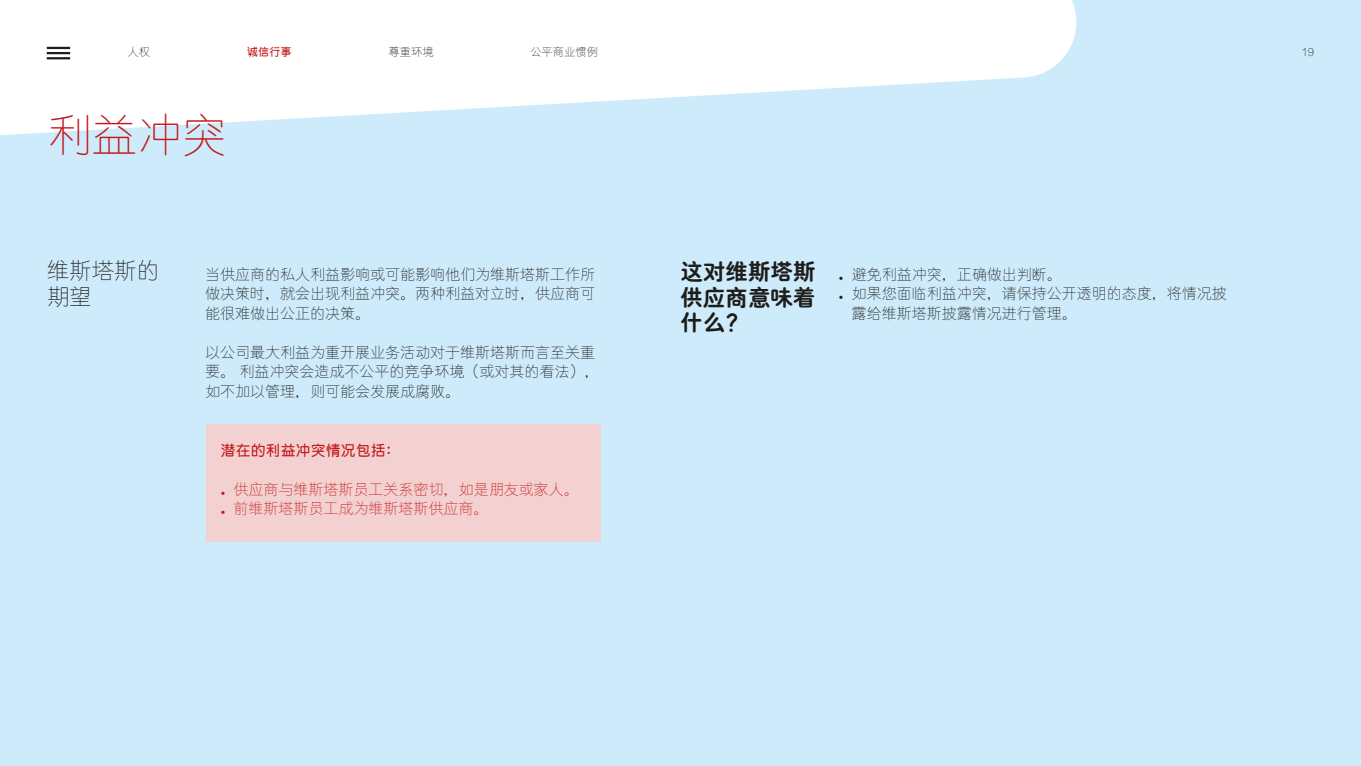
<style>
.page{position:relative;width:1361px;height:766px;background:#fff}
.page>*{position:absolute;margin:0;border:0;box-sizing:border-box;transform-origin:0 0}
.t1{font:300 45px "C Yuen GB";color:#c41717}
.t2{font:800 22.5px/25.5px "C Yuen GB";color:#1d1d1b;text-align:justify}
.t3{font:300 22.5px/25.5px "C Yuen GB";color:#1d1d1b}
.t4{font:300 15px/19.5px "C Yuen GB";color:#1d1d1b;text-align:justify}
.t5{font:300 15px/19.5px "C Yuen GB";color:#c41717}
.t6{font:600 15px "C Yuen GB";color:#c41717}
.t7{font:300 11.25px "C Yuen GB";color:#1d1d1b}
.t8{font:600 11.25px "C Yuen GB";color:#c41717}
.s1{font-weight:800}
</style>
<div class="page">
<div style="left:0;top:0;width:1361px;height:765px;background:#ceebfb"></div>
<svg style="left:0;top:0;width:1077px;height:135px;fill:#fff"></svg>
<div style="left:206px;top:424px;width:394px;height:118px;background:#f3d1d1"></div>
<hr style="left:47px;top:47px;width:23px;height:2px;background:#1d1d1b">
<hr style="left:47px;top:52px;width:23px;height:2px;background:#1d1d1b">
<hr style="left:47px;top:57px;width:23px;height:2px;background:#1d1d1b">
<p class="t7" style="left:128px;top:46px;width:24px">人权</p>
<p class="t8" style="left:247px;top:46px;width:46px">诚信行事</p>
<p class="t7" style="left:389px;top:46px;width:46px">尊重环境</p>
<p class="t7" style="left:530px;top:46px;width:69px">公平商业惯例</p>
<p class="t7" style="left:1301px;top:46px;width:14px">19</p>
<h1 class="t1" style="left:47px;top:111px;width:182px">利益冲突</h1>
<h2 class="t3" style="left:47px;top:258px;width:114px">维斯塔斯的期望</h2>
<p class="t4" style="left:205px;top:265px;width:392px">当供应商的私人利益影响或可能影响他们为维斯塔斯工作所做决策时，就会出现利益冲突。两种利益对立时，供应商可能很难做出公正的决策。</p>
<p class="t4" style="left:205px;top:343px;width:396px;text-align:left">以公司最大利益为重开展业务活动对于维斯塔斯而言至关重要。 利益冲突会造成不公平的竞争环境（或对其的看法），如不加以管理，则可能会发展成腐败。</p>
<p class="t6" style="left:221px;top:442px;width:181px">潜在的利益冲突情况包括：</p>
<p class="t5" style="left:221px;top:479px;width:359px"><span class="s1">.</span> 供应商与维斯塔斯员工关系密切，如是朋友或家人。<span class="s1">.</span> 前维斯塔斯员工成为维斯塔斯供应商。</p>
<h2 class="t2" style="left:680px;top:259px;width:137px">这对维斯塔斯供应商意味着什么？</h2>
<p class="t4" style="left:839px;top:265px;width:224px"><span class="s1">.</span> 避免利益冲突，正确做出判断。</p>
<p class="t4" style="left:839px;top:284px;width:389px"><span class="s1">.</span> 如果您面临利益冲突，请保持公开透明的态度，将情况披</p>
<p class="t4" style="left:851px;top:304px;width:226px">露给维斯塔斯披露情况进行管理。</p>
</div>
